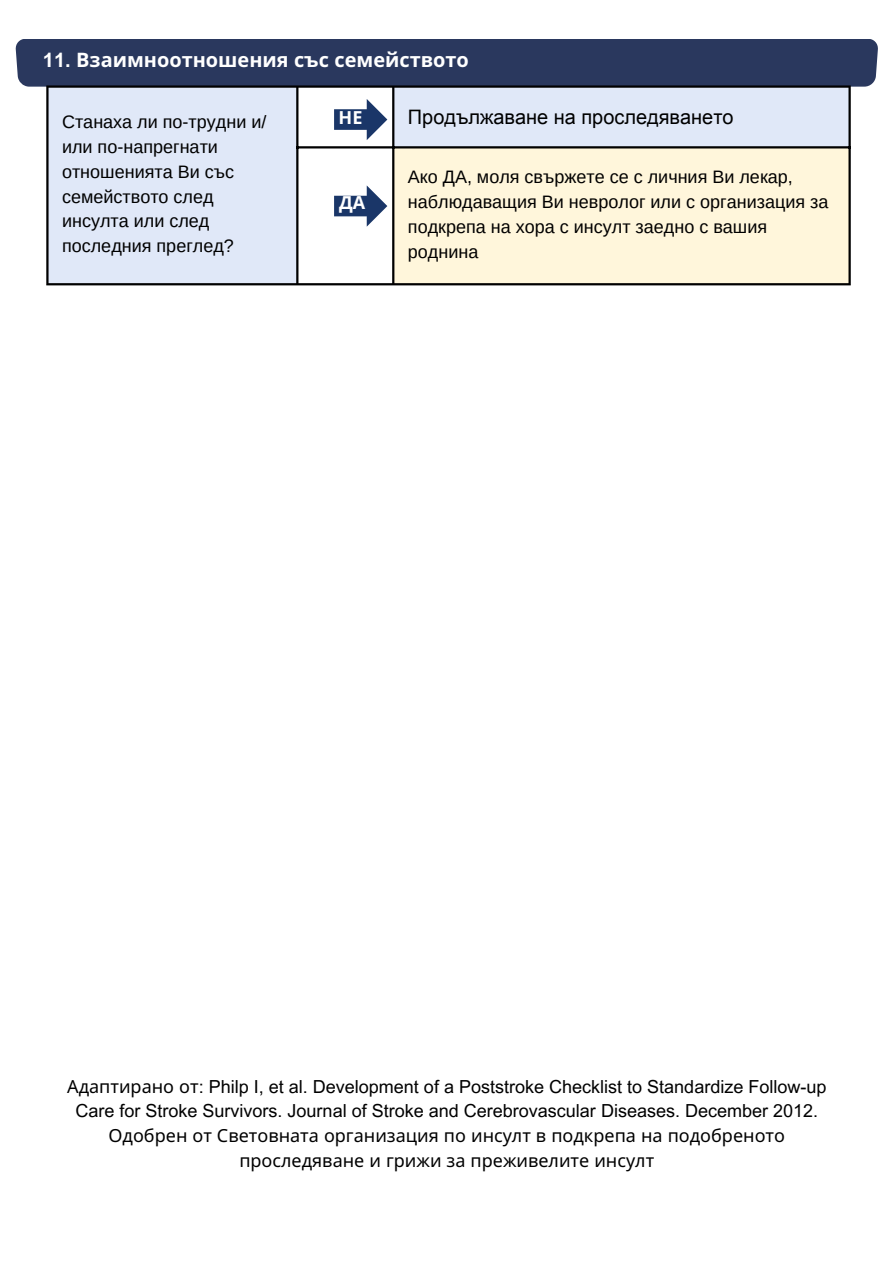
<style>
.page{position:relative;width:894px;height:1264px;background:#fff}
.page>*{position:absolute;margin:0;border:0;box-sizing:border-box;transform-origin:0 0}
.t1{font:700 19.95px "Noto Sans";color:#fff}
.t2{font:19.95px "Arial";color:#000}
.t3{font:18px/24.8px "Arial MT Pro";color:#000;text-align:center}
.t4{font:18px/24.8px "Arimo";color:#000}
.t5{font:700 18px "Noto Sans";color:#fff}
.s1{font-family:"Arial MT Pro"}
.s2{font-family:"Noto Sans"}
</style>
<div class="page">
<div style="left:16px;top:39px;width:861px;height:48px;background:#2a385e"></div>
<svg style="left:49px;top:88px;width:799px;height:195px;fill:#e0e8f8"></svg>
<div style="left:393px;top:147px;width:456px;height:137px;background:#fff6db"></div>
<hr style="left:46px;top:88px;width:3px;height:195px;background:#000">
<hr style="left:296px;top:88px;width:2px;height:195px;background:#000">
<hr style="left:392px;top:88px;width:2px;height:195px;background:#000">
<hr style="left:848px;top:88px;width:2px;height:195px;background:#000">
<hr style="left:46px;top:85px;width:804px;height:3px;background:#000">
<hr style="left:296px;top:146px;width:554px;height:2px;background:#000">
<hr style="left:46px;top:283px;width:804px;height:2px;background:#000">
<svg style="left:334px;top:99px;width:53px;height:41px"></svg>
<svg style="left:334px;top:185px;width:53px;height:42px"></svg>
<h1 class="t1" style="left:43px;top:46px;width:427px"><span class="s1">11.</span> Взаимноотношения със семейството</h1>
<h2 class="t4" style="left:62px;top:110px;width:206px">Станаха ли по-трудни и/ или по-напрегнати отношенията Ви със семейството след инсулта или след последния преглед?</h2>
<p class="t2" style="left:408px;top:106px;width:327px">Продължаване на проследяването</p>
<p class="t5" style="left:338px;top:105px;width:25px">НЕ</p>
<p class="t4" style="left:408px;top:165px;width:422px">Ако ДА, моля свържете се с личния Ви лекар, наблюдаващия Ви невролог или с организация за подкрепа на хора с инсулт заедно с вашия роднина</p>
<h1 class="t5" style="left:339px;top:190px;width:28px">ДА</h1>
<p class="t3" style="left:67px;top:1076px;width:760px"><span class="s2">Адаптирано от</span>: Philp I, et al. Development of a Poststroke Checklist to Standardize Follow-up Care for Stroke Survivors. Journal of Stroke and Cerebrovascular Diseases. December 2012.<br><span class="s2">Одобрен от Световната организация по инсулт в подкрепа на подобреното проследяване и грижи за преживелите инсулт</span></p>
</div>
